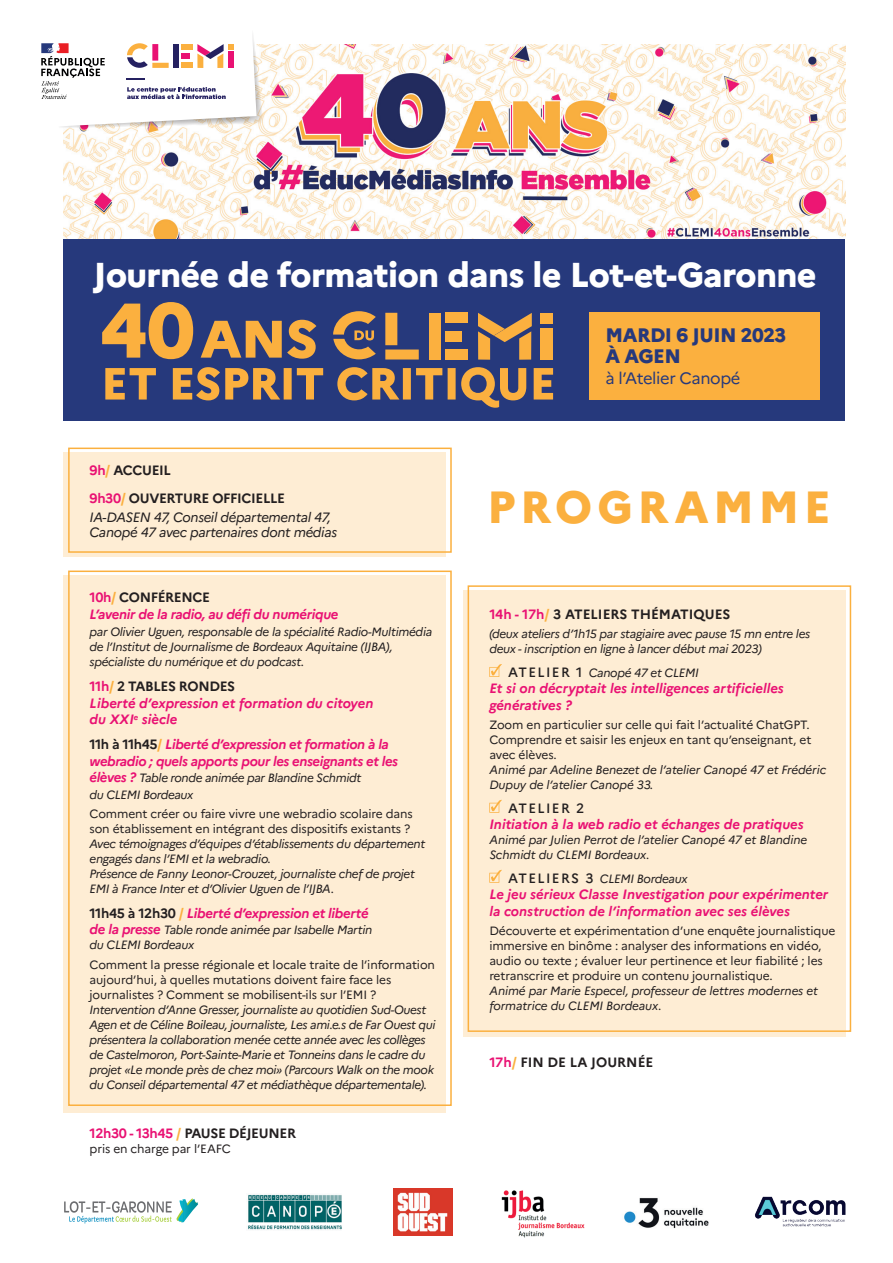
<style>
.page{position:relative;width:893px;height:1263px;background:#fff}
.page>*{position:absolute;margin:0;border:0;box-sizing:border-box;transform-origin:0 0}
.t1{font:800 45px "Marianne";letter-spacing:.1em;color:#fbb03f}
.t2{font:800 34.5px "Marianne";letter-spacing:-.02em;color:#fff}
.t3{font:800 19.5px/21px "Marianne";letter-spacing:-.025em;color:#26397c}
.t4{font:16.5px "Marianne";letter-spacing:-.025em;color:#26397c}
.t5{font:italic 700 13.5px/16.5px "Marianne";letter-spacing:-.005em;color:#e91173}
.t6{font:italic 700 13.5px/16.5px "Marianne";letter-spacing:-.025em;color:#e91173}
.t7{font:italic 700 13.5px/16.5px "Marianne";letter-spacing:-.03em;color:#e91173}
.t8{font:italic 13.5px/15px "Marianne";letter-spacing:-.025em;color:#231f20}
.t9{font:700 13.5px/27.8px "Marianne";letter-spacing:-.025em;color:#231f20}
.t10{font:700 13.5px "Marianne";color:#231f20}
.t11{font:500 13.5px "Marianne";letter-spacing:.1em;color:#231f20}
.t12{font:italic 12px/15px "Marianne";letter-spacing:-.025em;color:#231f20}
.t13{font:12px/15px "Marianne";letter-spacing:-.01em;color:#231f20}
.s1{color:#e91173}
.s2{color:#fbb03f}
.s3{font-style:normal}
.s4{font-style:normal;color:#fbb03f}
.s5{font-style:normal;color:#231f20}
.s6{font-weight:700;font-size:13.5px;color:#e91173}
.s7{font-weight:500;font-style:normal;font-size:13.5px}
</style>
<div class="page">
<div style="left:64px;top:452px;width:382px;height:104px;background:#feedd4"></div>
<div style="left:68px;top:448px;width:384px;height:105px;border:2px solid #fbb03f"></div>
<div style="left:64px;top:575px;width:382px;height:537px;background:#feedd4"></div>
<div style="left:68px;top:570px;width:384px;height:536px;border:2px solid #fbb03f"></div>
<div style="left:463px;top:590px;width:382px;height:447px;background:#feedd4"></div>
<div style="left:468px;top:585px;width:383px;height:447px;border:2px solid #fbb03f"></div>
<img style="left:64px;top:45px;width:781px;height:194px">
<div style="left:64px;top:239px;width:781px;height:182px;background:#26397c"></div>
<div style="left:589px;top:312px;width:231px;height:88px;background:#fbb03f"></div>
<svg style="left:41px;top:35px;width:223px;height:94px"></svg>
<svg style="left:105px;top:367px;width:448px;height:41px"></svg>
<div style="left:541px;top:313px;width:12px;height:11px;background:#fbb03f"></div>
<div style="left:541px;top:328px;width:12px;height:31px;background:#fbb03f"></div>
<div style="left:385px;top:313px;width:12px;height:32px;background:#fbb03f"></div>
<svg style="left:385px;top:349px;width:34px;height:10px"></svg>
<div style="left:445px;top:331px;width:17px;height:10px;background:#fbb03f"></div>
<div style="left:445px;top:313px;width:23px;height:10px;background:#fbb03f"></div>
<div style="left:445px;top:350px;width:23px;height:10px;background:#fbb03f"></div>
<div style="left:429px;top:313px;width:12px;height:47px;background:#fbb03f"></div>
<svg style="left:478px;top:313px;width:54px;height:47px"></svg>
<svg style="left:102px;top:302px;width:214px;height:57px"></svg>
<svg style="left:333px;top:311px;width:43px;height:48px"></svg>
<svg style="left:489px;top:664px;width:13px;height:13px"></svg>
<svg style="left:489px;top:800px;width:13px;height:13px"></svg>
<svg style="left:489px;top:870px;width:13px;height:13px"></svg>
<svg style="left:64px;top:1198px;width:134px;height:25px"></svg>
<img style="left:248px;top:1194px;width:94px;height:36px">
<img style="left:393px;top:1188px;width:59px;height:48px">
<img style="left:501px;top:1190px;width:84px;height:48px">
<img style="left:624px;top:1197px;width:85px;height:32px">
<img style="left:755px;top:1196px;width:91px;height:31px">
<h2 class="t2" style="left:94px;top:248px;width:725px">Journée de formation dans le Lot-et-Garonne</h2>
<p class="t9" style="left:90px;top:455px;width:197px"><span class="s1">9h</span><span class="s2">/</span> ACCUEIL<br><span class="s1">9h30</span><span class="s2">/</span> OUVERTURE OFFICIELLE</p>
<p class="t8" style="left:90px;top:509px;width:249px">IA-DASEN 47, Conseil départemental 47,<br>Canopé 47 avec partenaires dont médias</p>
<p class="t6" style="left:90px;top:588px;width:250px"><span class="s3">10h</span><span class="s4">/</span> <span class="s5">CONFÉRENCE<br></span>L’avenir de la radio, au défi du numérique</p>
<p class="t12" style="left:90px;top:623px;width:344px">par Olivier Uguen, responsable de la spécialité Radio-Multimédia de l’Institut de Journalisme de Bordeaux Aquitaine (IJBA), spécialiste du numérique et du podcast.</p>
<p class="t5" style="left:90px;top:677px;width:285px"><span class="s3">11h</span><span class="s4">/</span> <span class="s5">2 TABLES RONDES<br></span>Liberté d’expression et formation du citoyen du XXI<sup>e</sup> siècle</p>
<p class="t7" style="left:90px;top:735px;width:310px"><span class="s5">11h à 11h45</span><span class="s4">/</span> Liberté d’expression et formation à la webradio ; quels apports pour les enseignants et les</p>
<p class="t12" style="left:90px;top:768px;width:273px;line-height:16.5px"><span class="s6">élèves ?</span> Table ronde animée par Blandine Schmidt du CLEMI Bordeaux</p>
<p class="t13" style="left:90px;top:805px;width:325px">Comment créer ou faire vivre une webradio scolaire dans son établissement en intégrant des dispositifs existants ?</p>
<p class="t12" style="left:90px;top:835px;width:337px">Avec témoignages d’équipes d’établissements du département engagés dans l’EMI et la webradio.<br>Présence de Fanny Leonor-Crouzet, journaliste chef de projet EMI à France Inter et d’Olivier Uguen de l’IJBA.</p>
<p class="t6" style="left:90px;top:904px;width:280px"><span class="s5">11h45 à 12h30</span> <span class="s4">/</span> Liberté d’expression et liberté</p>
<p class="t12" style="left:90px;top:921px;width:284px"><span class="s6">de la presse</span> Table ronde animée par Isabelle Martin du CLEMI Bordeaux</p>
<p class="t13" style="left:90px;top:956px;width:347px">Comment la presse régionale et locale traite de l’information aujourd’hui, à quelles mutations doivent faire face les journalistes ? Comment se mobilisent-ils sur l’EMI ?</p>
<p class="t12" style="left:90px;top:1001px;width:348px">Intervention d’Anne Gresser, journaliste au quotidien Sud-Ouest Agen et de Céline Boileau, journaliste, Les ami.e.s de Far Ouest qui présentera la collaboration menée cette année avec les collèges de Castelmoron, Port-Sainte-Marie et Tonneins dans le cadre du projet «Le monde près de chez moi» (Parcours Walk on the mook du Conseil départemental 47 et médiathèque départementale).</p>
<p class="t9" style="left:90px;top:1119px;width:208px"><span class="s1">12h30 - 13h45</span> <span class="s2">/</span> PAUSE DÉJEUNER</p>
<p class="t13" style="left:90px;top:1141px;width:143px">pris en charge par l’EAFC</p>
<h3 class="t3" style="left:606px;top:323px;width:182px">MARDI 6 JUIN 2023<br>À AGEN</h3>
<h3 class="t4" style="left:606px;top:365px;width:136px">à l’Atelier Canopé</h3>
<h1 class="t1" style="left:487px;top:472px;width:345px">PROGRAMME</h1>
<p class="t10" style="left:489px;top:604px;width:243px"><span class="s1">14h - 17h</span><span class="s2">/</span> 3 ATELIERS THÉMATIQUES</p>
<p class="t12" style="left:489px;top:626px;width:322px">(deux ateliers d’1h15 par stagiaire avec pause 15 mn entre les deux - inscription en ligne à lancer début mai 2023)</p>
<p class="t12" style="left:508px;top:664px;width:192px"><span class="s7">ATELIER 1</span> Canopé 47 et CLEMI</p>
<p class="t5" style="left:489px;top:679px;width:296px">Et si on décryptait les intelligences artificielles génératives ?</p>
<p class="t13" style="left:489px;top:716px;width:323px">Zoom en particulier sur celle qui fait l’actualité ChatGPT.<br>Comprendre et saisir les enjeux en tant qu’enseignant, et avec élèves.</p>
<p class="t12" style="left:489px;top:761px;width:338px">Animé par Adeline Benezet de l’atelier Canopé 47 et Frédéric<br>Dupuy de l’atelier Canopé 33.</p>
<p class="t11" style="left:508px;top:797px;width:78px">ATELIER 2</p>
<p class="t5" style="left:489px;top:815px;width:316px">Initiation à la web radio et échanges de pratiques</p>
<p class="t12" style="left:489px;top:831px;width:319px">Animé par Julien Perrot de l’atelier Canopé 47 et Blandine<br>Schmidt du CLEMI Bordeaux.</p>
<p class="t12" style="left:508px;top:870px;width:181px"><span class="s7">ATELIERS 3</span> CLEMI Bordeaux</p>
<p class="t5" style="left:489px;top:885px;width:340px">Le jeu sérieux Classe Investigation pour expérimenter la construction de l’information avec ses élèves</p>
<p class="t13" style="left:489px;top:922px;width:348px">Découverte et expérimentation d’une enquête journalistique immersive en binôme : analyser des informations en vidéo, audio ou texte ; évaluer leur pertinence et leur fiabilité ; les retranscrire et produire un contenu journalistique.</p>
<p class="t12" style="left:489px;top:982px;width:330px">Animé par Marie Especel, professeur de lettres modernes et formatrice du CLEMI Bordeaux<span class="s3">.</span></p>
<p class="t10" style="left:489px;top:1051px;width:166px"><span class="s1">17h</span><span class="s2">/</span> FIN DE LA JOURNÉE</p>
</div>
